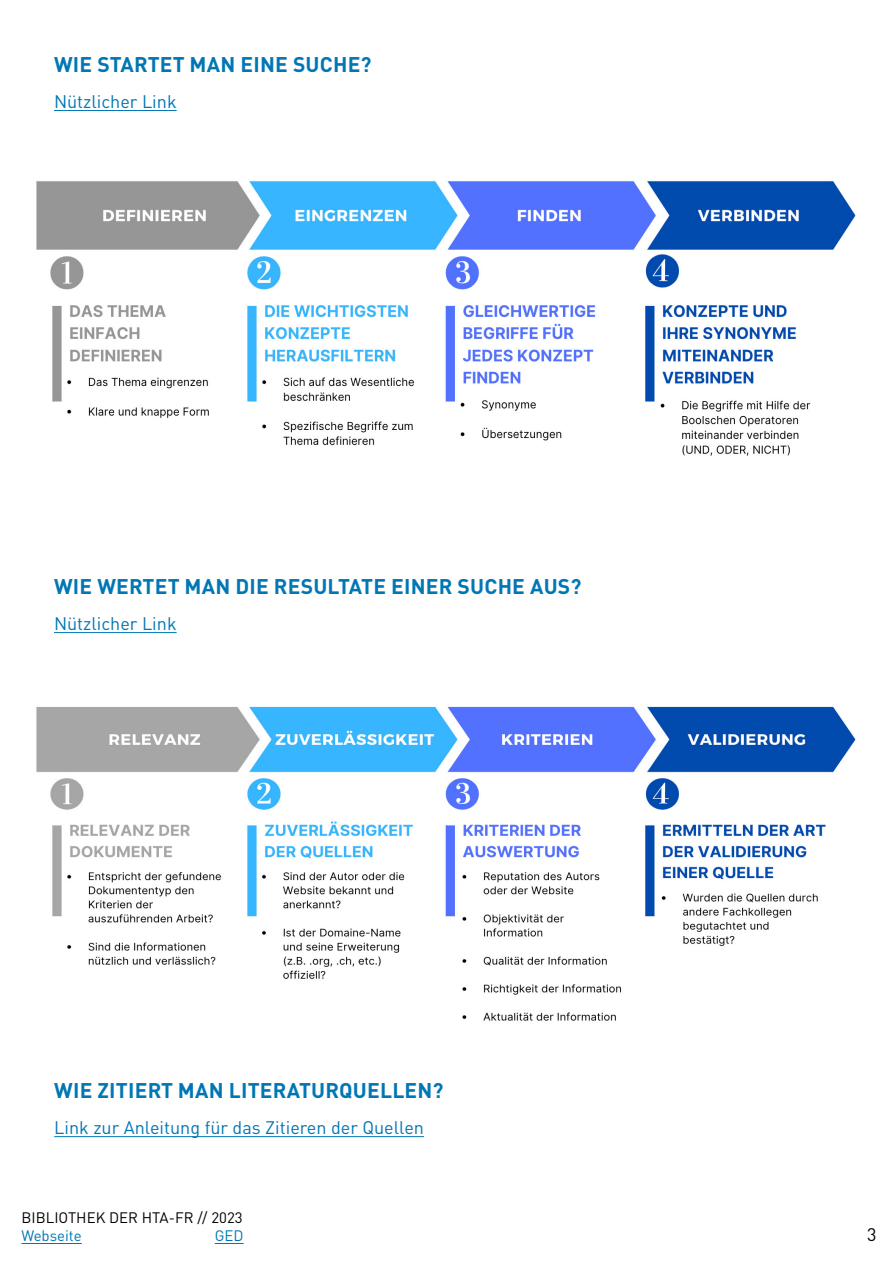
<style>
.page{position:relative;width:893px;height:1263px;background:#fff}
.page>*{position:absolute;margin:0;border:0;box-sizing:border-box;transform-origin:0 0}
.t1{font:700 21px "DINOT";letter-spacing:.01em;color:#0077b4}
.t2{font:18px "DINOT";color:#0077b4}
.t3{font:18px "DINOT";color:#000}
.t4{font:15px "DINOT";color:#000}
.t5{font:15px "DINOT";color:#0077b4}
</style>
<div class="page">
<hr style="left:21px;top:1243px;width:61px;height:1px;background:#0077b4">
<svg style="left:215px;top:1243px;width:29px;height:1px"></svg>
<img style="left:36px;top:181px;width:820px;height:275px">
<img style="left:36px;top:706px;width:820px;height:315px">
<hr style="left:54px;top:110px;width:123px;height:1px;background:#0077b4">
<hr style="left:54px;top:632px;width:123px;height:1px;background:#0077b4">
<hr style="left:54px;top:1136px;width:370px;height:1px;background:#0077b4">
<p class="t1" style="left:54px;top:48px;width:319px">WIE STARTET MAN EINE SUCHE?</p>
<p class="t2" style="left:54px;top:88px;width:124px">Nützlicher Link</p>
<p class="t1" style="left:54px;top:570px;width:529px">WIE WERTET MAN DIE RESULTATE EINER SUCHE AUS?</p>
<p class="t2" style="left:54px;top:610px;width:124px">Nützlicher Link</p>
<p class="t1" style="left:54px;top:1074px;width:391px">WIE ZITIERT MAN LITERATURQUELLEN?</p>
<p class="t2" style="left:54px;top:1114px;width:371px">Link zur Anleitung für das Zitieren der Quellen</p>
<p class="t4" style="left:21px;top:1206px;width:223px">BIBLIOTHEK DER HTA-FR // 2023</p>
<p class="t5" style="left:21px;top:1224px;width:62px">Webseite</p>
<p class="t5" style="left:215px;top:1224px;width:30px">GED</p>
<p class="t3" style="left:867px;top:1220px;width:11px">3</p>
</div>
